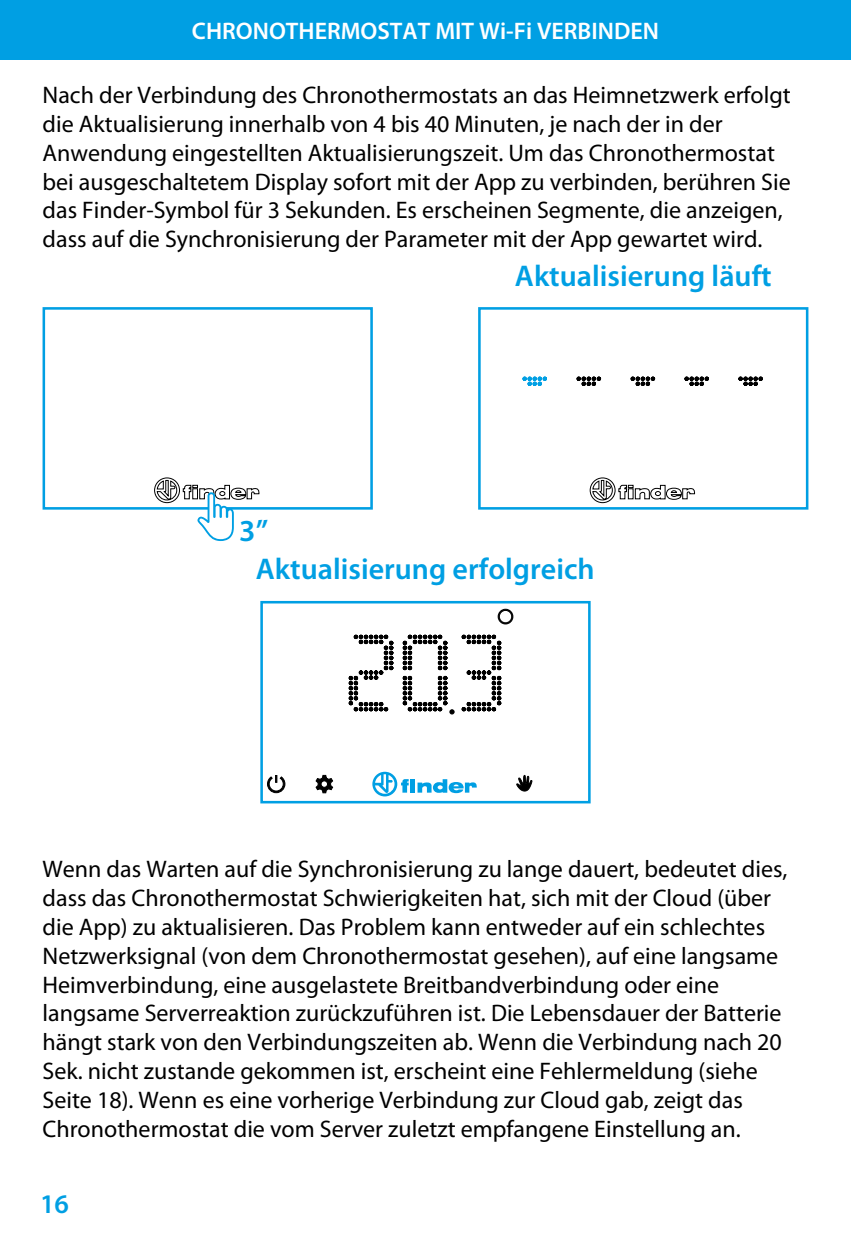
<style>
.page{position:relative;width:851px;height:1234px;background:#fff}
.page>*{position:absolute;margin:0;border:0;box-sizing:border-box;transform-origin:0 0}
.t1{font:600 30.6px "Myriad Pro";color:#009fe3}
.t2{font:600 30px "Myriad Pro";color:#009fe3}
.t3{font:600 27px "Myriad Pro";color:#009fe3}
.t4{font:24px/28.8px "Myriad Pro";color:#000}
.t5{font:600 24px "Myriad Pro";color:#fff}
</style>
<div class="page">
<div style="left:0;top:0;width:850px;height:60px;background:#009fe3"></div>
<div style="left:43px;top:307px;width:330px;height:202px;border:3px solid #009fe3"></div>
<svg style="left:154px;top:477px;width:106px;height:64px"></svg>
<svg style="left:589px;top:477px;width:106px;height:26px"></svg>
<svg style="left:522px;top:377px;width:24px;height:9px"></svg>
<svg style="left:576px;top:377px;width:24px;height:9px"></svg>
<svg style="left:630px;top:377px;width:24px;height:9px"></svg>
<svg style="left:684px;top:377px;width:24px;height:9px"></svg>
<svg style="left:738px;top:377px;width:24px;height:9px"></svg>
<div style="left:478px;top:307px;width:330px;height:202px;border:3px solid #009fe3"></div>
<svg style="left:516px;top:774px;width:16px;height:17px"></svg>
<svg style="left:372px;top:771px;width:105px;height:25px"></svg>
<svg style="left:267px;top:775px;width:18px;height:18px"></svg>
<svg style="left:315px;top:774px;width:18px;height:19px"></svg>
<div style="left:321px;top:780px;width:7px;height:7px;background:#fff;border:1px solid #000;border-radius:50%"></div>
<svg style="left:497px;top:608px;width:16px;height:16px"></svg>
<div style="left:499px;top:610px;width:13px;height:13px;background:#fff;border:1px solid #000;border-radius:50%"></div>
<svg style="left:348px;top:634px;width:45px;height:77px"></svg>
<svg style="left:461px;top:634px;width:40px;height:77px"></svg>
<svg style="left:402px;top:634px;width:52px;height:80px"></svg>
<div style="left:260px;top:600px;width:330px;height:203px;border:3px solid #009fe3"></div>
<p class="t5" style="left:192px;top:16px;width:468px">CHRONOTHERMOSTAT MIT Wi-Fi VERBINDEN</p>
<p class="t4" style="left:43px;top:80px;width:749px">Nach der Verbindung des Chronothermostats an das Heimnetzwerk erfolgt die Aktualisierung innerhalb von 4 bis 40 Minuten, je nach der in der Anwendung eingestellten Aktualisierungszeit. Um das Chronothermostat bei ausgeschaltetem Display sofort mit der App zu verbinden, berühren Sie das Finder-Symbol für 3 Sekunden. Es erscheinen Segmente, die anzeigen, dass auf die Synchronisierung der Parameter mit der App gewartet wird.</p>
<p class="t1" style="left:239px;top:511px;width:30px">3”</p>
<p class="t2" style="left:515px;top:256px;width:258px">Aktualisierung läuft</p>
<p class="t2" style="left:256px;top:550px;width:340px">Aktualisierung erfolgreich</p>
<p class="t4" style="left:43px;top:854px;width:746px">Wenn das Warten auf die Synchronisierung zu lange dauert, bedeutet dies, dass das Chronothermostat Schwierigkeiten hat, sich mit der Cloud (über die App) zu aktualisieren. Das Problem kann entweder auf ein schlechtes Netzwerksignal (von dem Chronothermostat gesehen), auf eine langsame Heimverbindung, eine ausgelastete Breitbandverbindung oder eine langsame Serverreaktion zurückzuführen ist. Die Lebensdauer der Batterie hängt stark von den Verbindungszeiten ab. Wenn die Verbindung nach 20<br>Sek. nicht zustande gekommen ist, erscheint eine Fehlermeldung (siehe Seite 18). Wenn es eine vorherige Verbindung zur Cloud gab, zeigt das Chronothermostat die vom Server zuletzt empfangene Einstellung an.</p>
<p class="t3" style="left:40px;top:1186px;width:30px">16</p>
</div>
